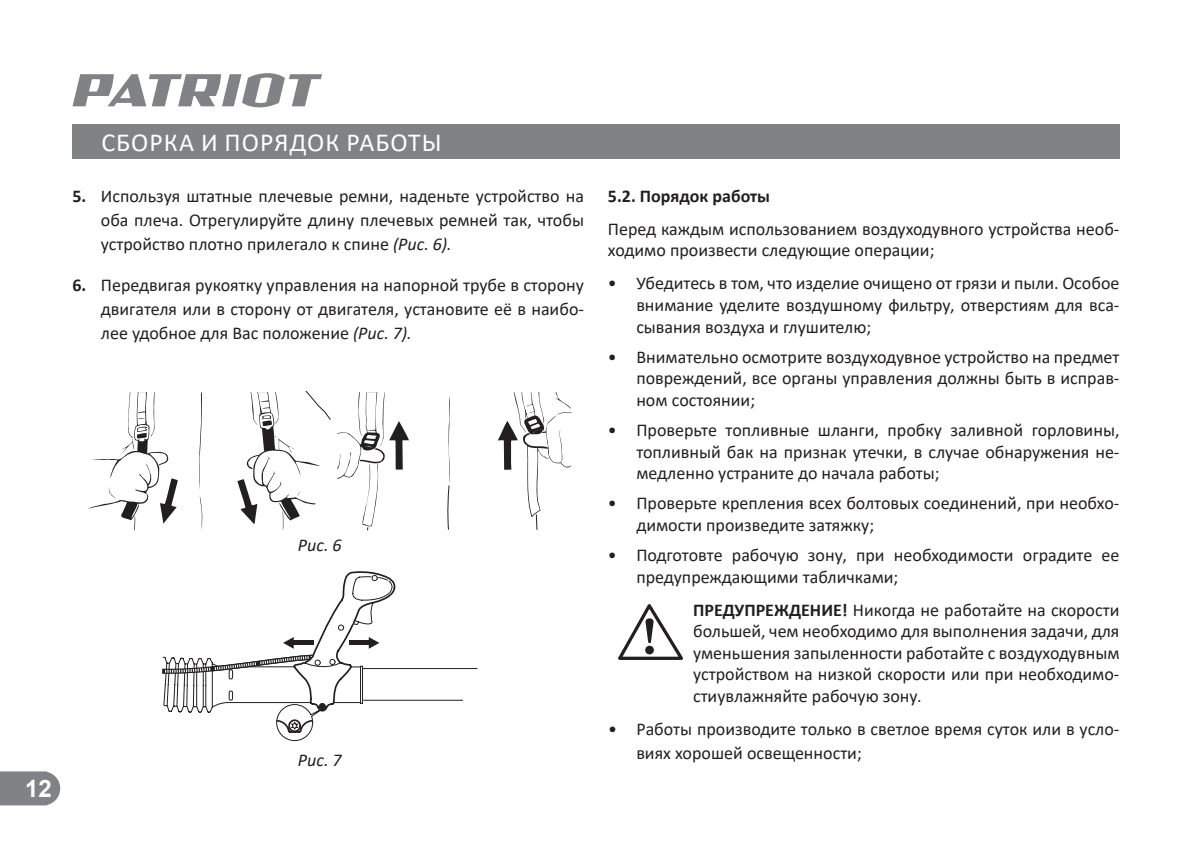
<style>
.page{position:relative;width:1193px;height:841px;background:#fff}
.page>*{position:absolute;margin:0;border:0;box-sizing:border-box;transform-origin:0 0}
.t1{font:26px "Calibri";letter-spacing:.04em;color:#fff}
.t2{font:700 24px "Arial";color:#fff}
.t3{font:18px/21.6px "Calibri";color:#231f20;text-align:justify}
.t4{font:700 18px "Calibri";color:#231f20}
.t5{font:italic 18px "Calibri";color:#231f20}
.s1{font-weight:700}
.s2{font-style:italic}
</style>
<div class="page">
<svg style="left:0;top:771px;width:60px;height:34px;background:#888a8d"></svg>
<svg style="left:72px;top:73px;width:250px;height:34px"></svg>
<div style="left:72px;top:124px;width:1047px;height:34px;background:#808285"></div>
<svg style="left:88px;top:391px;width:243px;height:139px"></svg>
<svg style="left:337px;top:392px;width:234px;height:138px"></svg>
<svg style="left:162px;top:571px;width:316px;height:170px"></svg>
<svg style="left:618px;top:604px;width:65px;height:56px"></svg>
<h1 class="t1" style="left:101px;top:124px;width:342px">СБОРКА И ПОРЯДОК РАБОТЫ</h1>
<p class="t3" style="left:101px;top:183px;width:484px;line-height:24px;text-indent:-28px"><span class="s1">5.</span> Используя штатные плечевые ремни, наденьте устройство на оба плеча. Отрегулируйте длину плечевых ремней так, чтобы устройство плотно прилегало к спине <span class="s2">(Рис. 6)</span>.</p>
<p class="t3" style="left:101px;top:272px;width:484px;line-height:24px;text-indent:-28px"><span class="s1">6.</span> Передвигая рукоятку управления на напорной трубе в сторону двигателя или в сторону от двигателя, установите её в наибо&shy;лее удобное для Вас положение <span class="s2">(Рис. 7)</span>.</p>
<p class="t5" style="left:298px;top:532px;width:45px">Рис. 6</p>
<h2 class="t2" style="left:25px;top:771px;width:28px">12</h2>
<p class="t5" style="left:298px;top:747px;width:45px">Рис. 7</p>
<p class="t4" style="left:608px;top:183px;width:164px">5.2. Порядок работы</p>
<p class="t3" style="left:608px;top:217px;width:513px">Перед каждым использованием воздуходувного устройства необ&shy;ходимо произвести следующие операции;</p>
<p class="t3" style="left:636px;top:272px;width:484px;text-indent:-28px">• Убедитесь в том, что изделие очищено от грязи и пыли. Особое внимание уделите воздушному фильтру, отверстиям для вса&shy;сывания воздуха и глушителю;</p>
<p class="t3" style="left:636px;top:345px;width:484px;text-indent:-28px">• Внимательно осмотрите воздуходувное устройство на предмет повреждений, все органы управления должны быть в исправ&shy;ном состоянии;</p>
<p class="t3" style="left:636px;top:419px;width:484px;text-indent:-28px">• Проверьте топливные шланги, пробку заливной горловины, топливный бак на признак утечки, в случае обнаружения не&shy;медленно устраните до начала работы;</p>
<p class="t3" style="left:636px;top:492px;width:484px;text-indent:-28px">• Проверьте крепления всех болтовых соединений, при необхо&shy;димости произведите затяжку;</p>
<p class="t3" style="left:636px;top:544px;width:484px;text-indent:-28px">• Подготовте рабочую зону, при необходимости оградите ее предупреждающими табличками;</p>
<p class="t3" style="left:693px;top:598px;width:428px"><span class="s1">ПРЕДУПРЕЖДЕНИЕ!</span> Никогда не работайте на скорости большей, чем необходимо для выполнения задачи, для уменьшения запыленности работайте с воздуходувным устройством на низкой скорости или при необходимо&shy;стиувлажняйте рабочую зону.</p>
<p class="t3" style="left:636px;top:716px;width:484px;line-height:24px;text-indent:-28px">• Работы производите только в светлое время суток или в усло&shy;виях хорошей освещенности;</p>
</div>
